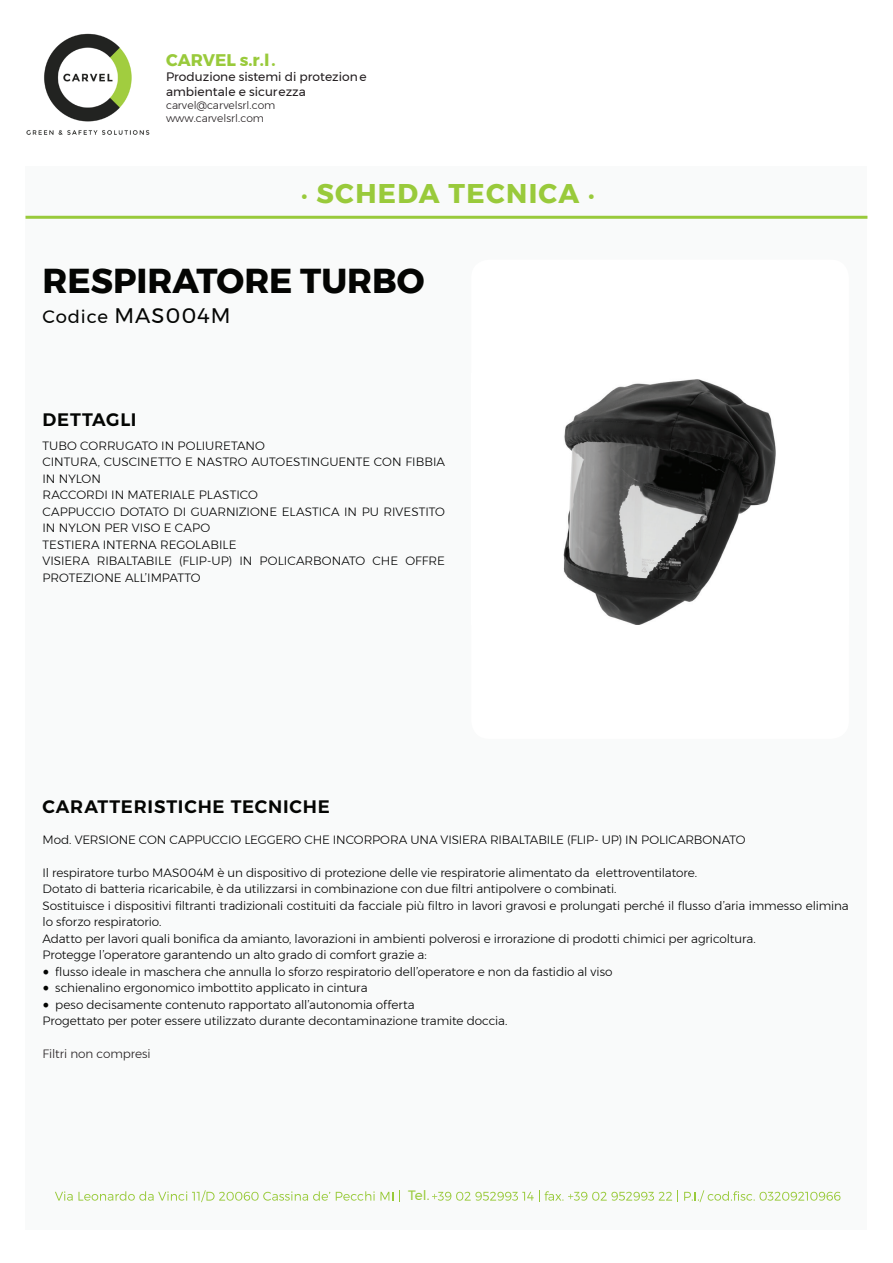
<style>
.page{position:relative;width:893px;height:1263px;background:#fff}
.page>*{position:absolute;margin:0;border:0;box-sizing:border-box;transform-origin:0 0}
.t1{font:700 34.5px "Montserrat";color:#040503}
.t2{font:700 27px "Montserrat";letter-spacing:.05em;color:#99ca3b}
.t3{font:21px "Montserrat";letter-spacing:.05em;color:#040503}
.t4{font:600 18px "Montserrat";letter-spacing:.045em;color:#040503}
.t5{font:700 16.8px "Montserrat";color:#99ca3b}
.t6{font:13.5px "Montserrat";color:#99ca3b}
.t7{font:12.3px/14.7px "Montserrat";color:#221d1f}
.t8{font:300 12px/16.5px "Montserrat";letter-spacing:-.005em;color:#000}
.t9{font:300 12px "Montserrat";letter-spacing:-.005em;color:#221d1f}
.t10{font:300 10.65px/12.9px "Montserrat";color:#221d1f}
.s1{font-size:18px}
.s2{font-family:"Minion Pro";font-weight:400;font-size:18px;color:#040503}
</style>
<div class="page">
<img style="left:26px;top:33px;width:124px;height:101px">
<div style="left:26px;top:167px;width:841px;height:1063px;background:#f9fafa"></div>
<svg style="left:26px;top:216px;width:841px;height:3px;background:#a0cd49"></svg>
<svg style="left:55px;top:1190px;width:275px;height:12px"></svg>
<svg style="left:336px;top:1191px;width:57px;height:10px"></svg>
<svg style="left:399px;top:1190px;width:1px;height:12px"></svg>
<svg style="left:432px;top:1190px;width:246px;height:12px"></svg>
<svg style="left:684px;top:1190px;width:156px;height:12px"></svg>
<div style="left:471px;top:260px;width:378px;height:479px;background:#fff;border-radius:18px"></div>
<img style="left:563px;top:379px;width:213px;height:246px">
<h3 class="t5" style="left:166px;top:47px;width:111px">CARVEL s.r.l.</h3>
<p class="t7" style="left:166px;top:69px;width:202px">Produzione sistemi di protezione ambientale e sicurezza</p>
<p class="t10" style="left:166px;top:98px;width:111px">carvel@carvelsrl.com www.carvelsrl.com</p>
<h2 class="t2" style="left:301px;top:172px;width:295px">. SCHEDA TECNICA .</h2>
<h1 class="t1" style="left:43px;top:253px;width:384px">RESPIRATORE TURBO</h1>
<h3 class="t3" style="left:43px;top:300px;width:189px"><span class="s1">Codice</span> MAS004M</h3>
<h3 class="t4" style="left:43px;top:405px;width:96px">DETTAGLI</h3>
<p class="t8" style="left:43px;top:437px;width:404px">TUBO CORRUGATO IN POLIURETANO<br>CINTURA, CUSCINETTO E NASTRO AUTOESTINGUENTE CON FIBBIA IN NYLON<br>RACCORDI IN MATERIALE PLASTICO<br>CAPPUCCIO DOTATO DI GUARNIZIONE ELASTICA IN PU RIVESTITO IN NYLON PER VISO E CAPO<br>TESTIERA INTERNA REGOLABILE<br>VISIERA RIBALTABILE (FLIP-UP) IN POLICARBONATO CHE OFFRE PROTEZIONE ALL’IMPATTO</p>
<h3 class="t4" style="left:43px;top:792px;width:289px">CARATTERISTICHE TECNICHE</h3>
<p class="t8" style="left:43px;top:831px;width:704px">Mod. VERSIONE CON CAPPUCCIO LEGGERO CHE INCORPORA UNA VISIERA RIBALTABILE (FLIP- UP) IN POLICARBONATO</p>
<p class="t8" style="left:43px;top:864px;width:808px">Il respiratore turbo MAS004M è un dispositivo di protezione delle vie respiratorie alimentato da elettroventilatore.<br>Dotato di batteria ricaricabile, è da utilizzarsi in combinazione con due filtri antipolvere o combinati.<br>Sostituisce i dispositivi filtranti tradizionali costituiti da facciale più filtro in lavori gravosi e prolungati perché il flusso d’aria immesso elimina lo sforzo respiratorio.<br>Adatto per lavori quali bonifica da amianto, lavorazioni in ambienti polverosi e irrorazione di prodotti chimici per agricoltura.<br>Protegge l’operatore garantendo un alto grado di comfort grazie a:</p>
<p class="t8" style="left:43px;top:963px;width:571px"><span class="s2">•</span> flusso ideale in maschera che annulla lo sforzo respiratorio dell’operatore e non da fastidio al viso</p>
<p class="t8" style="left:43px;top:979px;width:327px"><span class="s2">•</span> schienalino ergonomico imbottito applicato in cintura</p>
<p class="t8" style="left:43px;top:996px;width:466px"><span class="s2">•</span> peso decisamente contenuto rapportato all’autonomia offerta<br>Progettato per poter essere utilizzato durante decontaminazione tramite doccia.</p>
<p class="t9" style="left:43px;top:1045px;width:110px">Filtri non compresi</p>
<p class="t6" style="left:408px;top:1185px;width:23px">Tel.</p>
</div>
